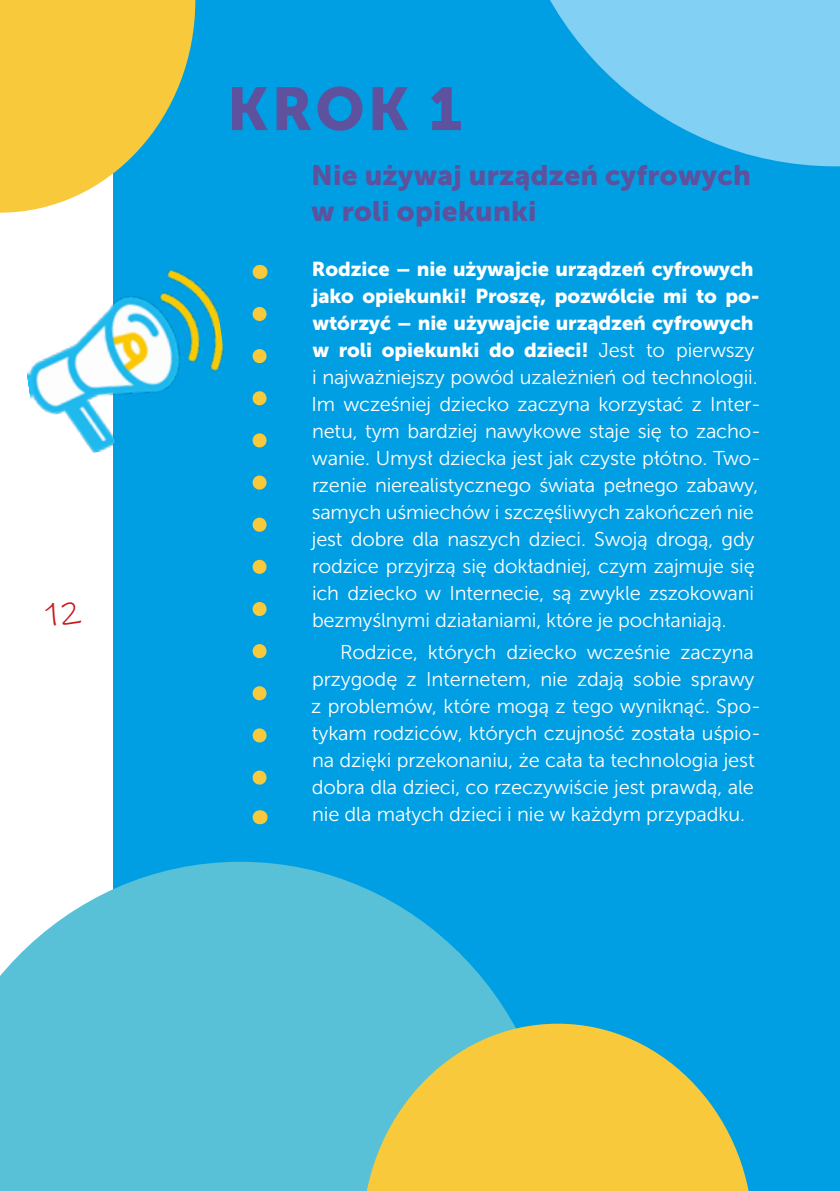
<style>
.page{position:relative;width:840px;height:1191px;background:#fff}
.page>*{position:absolute;margin:0;border:0;box-sizing:border-box;transform-origin:0 0}
.t1{font:60px "Museo Sans 900";color:#5e519d}
.t2{font:32px "Ink Free";color:#cd171a}
.t3{font:28px/36px "Museo Sans 900";letter-spacing:.01em;color:#5e519d}
.t4{font:20px/27px "Museo Sans 300";letter-spacing:-.01em;color:#fff}
.t5{font:20px/27px "Museo Sans 900";letter-spacing:-.005em;color:#fff}
.s1{font-family:"Museo Sans 300"}
</style>
<div class="page">
<div style="left:113px;top:0;width:726px;height:1191px;background:#009fe3"></div>
<img style="left:26px;top:270px;width:198px;height:183px">
<svg style="left:0;top:861px;width:513px;height:330px;background:#57c0da"></svg>
<svg style="left:252px;top:314px;width:14px;height:471px"></svg>
<svg style="left:259px;top:265px;width:1px;height:14px"></svg>
<svg style="left:259px;top:810px;width:1px;height:14px"></svg>
<svg style="left:0;top:0;width:195px;height:213px;fill:#f8c93a"></svg>
<svg style="left:362px;top:1023px;width:387px;height:168px;background:#c2c265"></svg>
<svg style="left:550px;top:0;width:289px;height:166px;fill:#83d0f5"></svg>
<h2 class="t2" style="left:45px;top:592px;width:38px">12</h2>
<h1 class="t1" style="left:227px;top:75px;width:236px">KROK 1</h1>
<h3 class="t3" style="left:311px;top:157px;width:441px">Nie używaj urządzeń cyfrowych w roli opiekunki</h3>
<p class="t5" style="left:312px;top:255px;width:449px">Rodzice – nie używajcie urządzeń cyfrowych jako opiekunki! Proszę, pozwólcie mi to po&shy;wtórzyć – nie używajcie urządzeń cyfrowych w roli opiekunki do dzieci! <span class="s1">Jest to pierwszy</span></p>
<p class="t4" style="left:311px;top:363px;width:450px">i najważniejszy powód uzależnień od technologii.<br>Im wcześniej dziecko zaczyna korzystać z Inter&shy;netu, tym bardziej nawykowe staje się to zacho&shy;wanie. Umysł dziecka jest jak czyste płótno. Two&shy;rzenie nierealistycznego świata pełnego zabawy, samych uśmiechów i szczęśliwych zakończeń nie jest dobre dla naszych dzieci. Swoją drogą, gdy rodzice przyjrzą się dokładniej, czym zajmuje się ich dziecko w Internecie, są zwykle zszokowani bezmyślnymi działaniami, które je pochłaniają.</p>
<p class="t4" style="left:311px;top:639px;width:451px;text-indent:29px">Rodzice, których dziecko wcześnie zaczyna przygodę z Internetem, nie zdają sobie sprawy z problemów, które mogą z tego wyniknąć. Spo&shy;tykam rodziców, których czujność została uśpio&shy;na dzięki przekonaniu, że cała ta technologia jest dobra dla dzieci, co rzeczywiście jest prawdą, ale nie dla małych dzieci i nie w każdym przypadku.</p>
</div>
